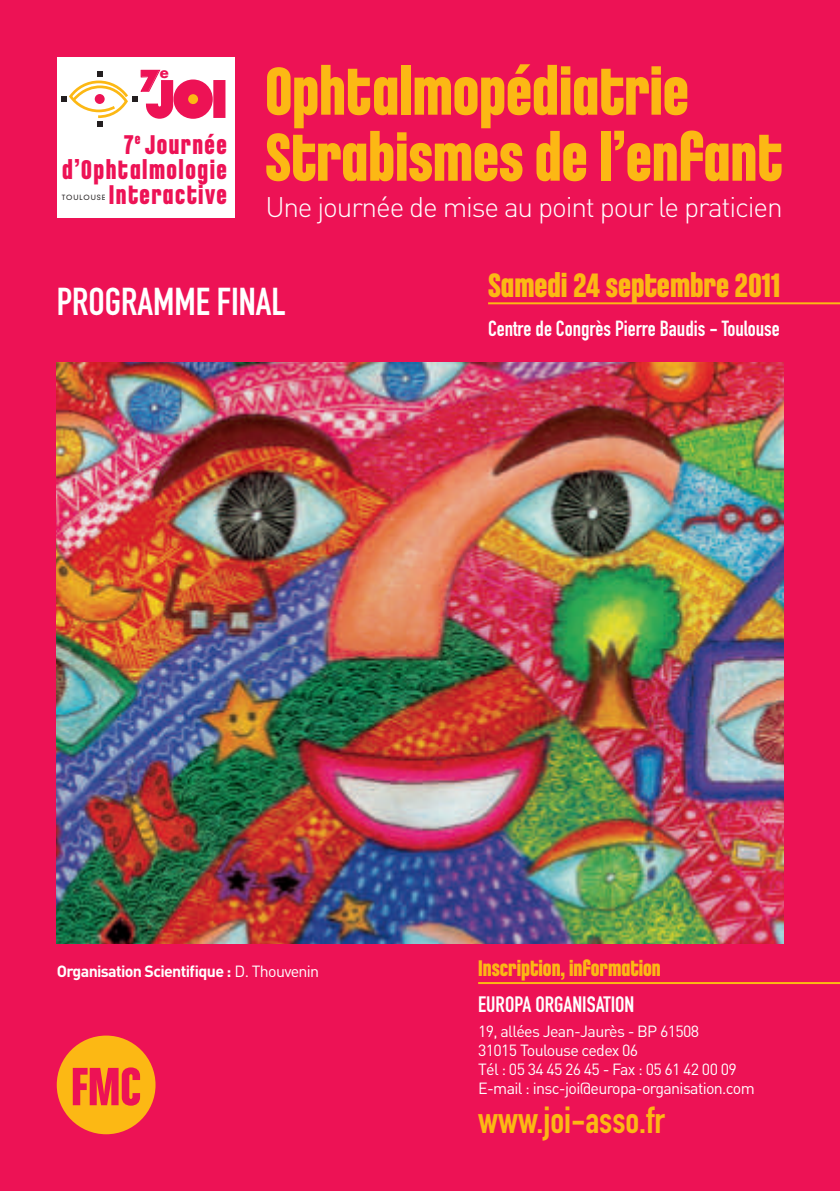
<style>
.page{position:relative;width:840px;height:1191px;background:#fff}
.page>*{position:absolute;margin:0;border:0;box-sizing:border-box;transform-origin:0 0}
.t1{font:72px/66px "Chalet Comprime Hong Kong Eighty";color:#fcb814}
.t2{font:57.2px "Chalet Comprime Hong Kong Eighty";color:#ed1255}
.t3{font:38.4px "DIN Engschrift";color:#fff}
.t4{font:37.2px "DIN Engschrift";color:#fcb814}
.t5{font:36px "Chalet Comprime Hong Kong Eighty";color:#fcb814}
.t6{font:28.8px/25px "Chalet Comprime Hong Kong Eighty";letter-spacing:.05em;color:#ed1255;text-align:right}
.t7{font:300 28px "DIN";letter-spacing:-.04em;color:#fff}
.t8{font:800 27.8px "Futura Std";color:#ed1255;scale:.9 1}
.t9{font:24px "Chalet Comprime Hong Kong Eighty";color:#fcb814}
.t10{font:22px "DIN Engschrift";color:#fff}
.t11{font:21.6px "DIN Engschrift";color:#fff}
.t12{font:16px/19px "DIN";letter-spacing:-.04em;color:#fff}
.t13{font:700 16px "DIN";letter-spacing:-.04em;color:#fff}
.t14{font:700 14.8px "Futura Std";color:#ed1255}
.t15{font:300 7px "DIN Neuzeit Grotesk";letter-spacing:.15em;color:#231f20}
.s1{font-weight:400}
</style>
<div class="page">
<div style="left:0;top:0;width:839px;height:1191px;background:#ed1255"></div>
<div style="left:57px;top:57px;width:178px;height:160px;background:#fff"></div>
<div style="left:215px;top:82px;width:9px;height:34px;background:#ed1255"></div>
<div style="left:213px;top:80px;width:12px;height:38px;border:3px solid #ed1255"></div>
<div style="left:175px;top:81px;width:36px;height:36px;background:#ed1255;border-radius:50%"></div>
<div style="left:173px;top:79px;width:40px;height:40px;border:3px solid #ed1255;border-radius:50%"></div>
<div style="left:188px;top:94px;width:10px;height:10px;background:#fcb814;border-radius:50%"></div>
<svg style="left:61px;top:70px;width:114px;height:57px"></svg>
<hr style="left:478px;top:982px;width:361px;height:2px;background:#fcb814">
<img style="left:57px;top:363px;width:725px;height:580px">
<hr style="left:488px;top:302px;width:351px;height:2px;background:#fcb814">
<div style="left:57px;top:1035px;width:98px;height:99px;background:#fcb814;border-radius:50%"></div>
<h3 class="t8" style="left:139px;top:65px;width:25px">7</h3>
<p class="t14" style="left:160px;top:64px;width:10px">e</p>
<h3 class="t6" style="left:62px;top:134px;width:166px">7<sup>e</sup> Journée d’Ophtalmologie<br>Interactive</h3>
<p class="t15" style="left:62px;top:193px;width:45px">TOULOUSE</p>
<h1 class="t1" style="left:265px;top:63px;width:518px">Ophtalmopédiatrie<br>Strabismes de l’enfant</h1>
<h3 class="t7" style="left:265px;top:194px;width:518px">Une journée de mise au point pour le praticien</h3>
<h3 class="t3" style="left:57px;top:287px;width:230px">PROGRAMME FINAL</h3>
<h3 class="t5" style="left:488px;top:271px;width:294px">Samedi 24 septembre 2011</h3>
<h3 class="t11" style="left:488px;top:321px;width:293px">Centre de Congrès Pierre Baudis - Toulouse</h3>
<p class="t13" style="left:57px;top:964px;width:264px">Organisation Scientifique : <span class="s1">D. Thouvenin</span></p>
<h2 class="t2" style="left:71px;top:1064px;width:72px">FMC</h2>
<h3 class="t9" style="left:478px;top:959px;width:184px">Inscription, information</h3>
<h3 class="t10" style="left:478px;top:996px;width:157px">EUROPA ORGANISATION</h3>
<p class="t12" style="left:478px;top:1022px;width:278px">19, allées Jean-Jaurès - BP 61508<br>31015 Toulouse cedex 06<br>Tél : 05 34 45 26 45 - Fax : 05 61 42 00 09<br>E-mail : insc-joi@europa-organisation.com</p>
<h3 class="t4" style="left:478px;top:1106px;width:188px">www.joi-asso.fr</h3>
</div>
